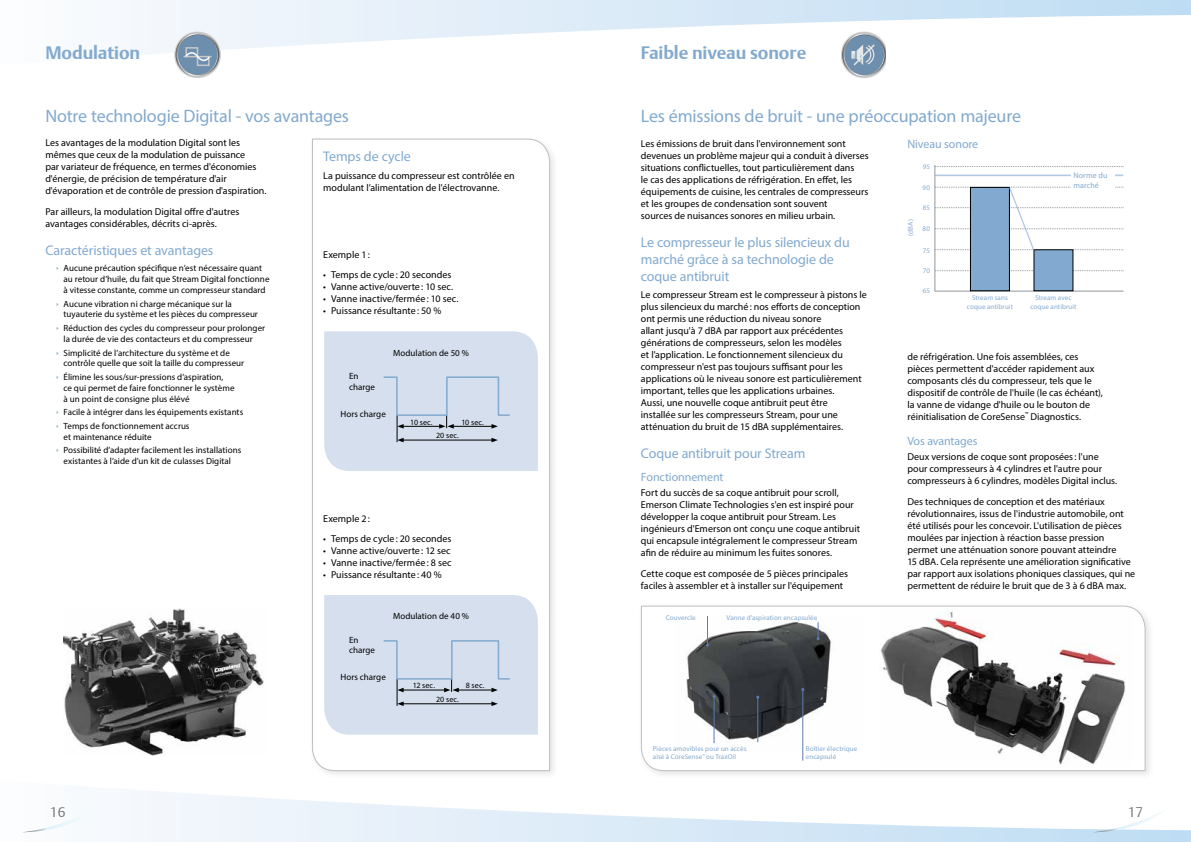
<style>
.page{position:relative;width:1191px;height:842px;background:#fff}
.page>*{position:absolute;margin:0;border:0;box-sizing:border-box;transform-origin:0 0}
.t1{font:18px "Myriad Pro";letter-spacing:-.01em;color:#82a9cf}
.t2{font:700 18px "DTL Argo T";letter-spacing:-.005em;color:#82a9cf}
.t3{font:14px/16.8px "Myriad Pro";letter-spacing:-.01em;color:#82a9cf}
.t4{font:14px "DTL Argo T Light";color:#77787b}
.t5{font:12px "Myriad Pro";letter-spacing:-.005em;color:#82a9cf}
.t6{font:10px/12px "Myriad Pro";color:#000}
.t7{font:9px/10.8px "Myriad Pro";letter-spacing:.005em;color:#000}
.t8{font:8px "Myriad Pro";letter-spacing:.01em;color:#000}
.t9{font:8px/9.6px "Myriad Pro";letter-spacing:.01em;color:#82a9cf}
.t10{font:7px/8.4px "Myriad Pro";letter-spacing:.01em;color:#82a9cf}
</style>
<div class="page">
<svg style="left:22px;top:790px;width:1169px;height:52px"></svg>
<svg style="left:130px;top:0;width:1061px;height:66px"></svg>
<svg style="left:22px;top:806px;width:78px;height:26px"></svg>
<svg style="left:1093px;top:806px;width:78px;height:26px"></svg>
<div style="left:309px;top:136px;width:250px;height:644px;background:#000;opacity:.1"></div>
<svg style="left:311px;top:138px;width:239px;height:634px"></svg>
<div style="left:638px;top:603px;width:516px;height:177px;background:#f7f7f7"></div>
<svg style="left:641px;top:605px;width:505px;height:167px"></svg>
<img style="left:675px;top:615px;width:187px;height:135px">
<svg style="left:841px;top:32px;width:44px;height:46px"></svg>
<img style="left:879px;top:609px;width:253px;height:157px">
<svg style="left:706px;top:616px;width:3px;height:31px"></svg>
<hr style="left:713px;top:696px;width:1px;height:47px;background:#5b7bae">
<hr style="left:757px;top:697px;width:1px;height:45px;background:#5b7bae">
<hr style="left:802px;top:689px;width:1px;height:72px;background:#5b7bae">
<svg style="left:816px;top:622px;width:3px;height:18px"></svg>
<svg style="left:175px;top:33px;width:45px;height:44px"></svg>
<svg style="left:176px;top:33px;width:43px;height:43px"></svg>
<svg style="left:177px;top:34px;width:41px;height:41px"></svg>
<div style="left:178px;top:35px;width:39px;height:40px;background:#6d8ead;border-radius:50%"></div>
<svg style="left:184px;top:47px;width:27px;height:19px"></svg>
<hr style="left:934px;top:165px;width:1px;height:126px;background:#939598">
<svg style="left:935px;top:166px;width:188px;height:1px"></svg>
<svg style="left:935px;top:270px;width:188px;height:1px"></svg>
<hr style="left:935px;top:291px;width:188px;height:1px;background:#939598">
<div style="left:970px;top:187px;width:39px;height:104px;background:#82a9cf"></div>
<div style="left:970px;top:187px;width:39px;height:104px;border:1px solid #000"></div>
<div style="left:1034px;top:250px;width:39px;height:41px;background:#82a9cf"></div>
<div style="left:1033px;top:250px;width:40px;height:41px;border:1px solid #000"></div>
<svg style="left:934px;top:174px;width:189px;height:2px"></svg>
<svg style="left:935px;top:186px;width:188px;height:66px"></svg>
<div style="left:1070px;top:169px;width:44px;height:22px;background:#fff"></div>
<img style="left:63px;top:609px;width:201px;height:146px">
<div style="left:324px;top:331px;width:214px;height:140px;background:#d5dfed"></div>
<div style="left:324px;top:595px;width:214px;height:140px;background:#d5dfed"></div>
<h1 class="t2" style="left:45px;top:42px;width:96px">Modulation</h1>
<h1 class="t1" style="left:45px;top:105px;width:305px">Notre technologie Digital - vos avantages</h1>
<p class="t6" style="left:45px;top:137px;width:223px">Les avantages de la modulation Digital sont les mêmes que ceux de la modulation de puissance<br>par variateur de fréquence, en termes d'économies d'énergie, de précision de température d'air d'évaporation et de contrôle de pression d'aspiration.</p>
<p class="t6" style="left:45px;top:205px;width:195px">Par ailleurs, la modulation Digital offre d'autres avantages considérables, décrits ci-après.</p>
<h2 class="t3" style="left:45px;top:242px;width:170px">Caractéristiques et avantages</h2>
<p class="t7" style="left:64px;top:263px;width:207px">Aucune précaution spécifique n’est nécessaire quant au retour d’huile, du fait que Stream Digital fonctionne à vitesse constante, comme un compresseur standard</p>
<p class="t7" style="left:64px;top:298px;width:196px">Aucune vibration ni charge mécanique sur la tuyauterie du système et les pièces du compresseur</p>
<p class="t7" style="left:64px;top:323px;width:203px">Réduction des cycles du compresseur pour prolonger la durée de vie des contacteurs et du compresseur</p>
<p class="t7" style="left:64px;top:347px;width:182px">Simplicité de l’architecture du système et de contrôle quelle que soit la taille du compresseur</p>
<p class="t7" style="left:64px;top:371px;width:172px">Élimine les sous/sur-pressions d’aspiration,<br>ce qui permet de faire fonctionner le système à un point de consigne plus élévé</p>
<p class="t7" style="left:64px;top:405px;width:181px;line-height:13.6px">Facile à intégrer dans les équipements existants<br>Temps de fonctionnement accrus</p>
<p class="t7" style="left:64px;top:430px;width:179px;line-height:13.6px">et maintenance réduite<br>Possibilité d’adapter facilement les installations</p>
<p class="t7" style="left:64px;top:455px;width:169px">existantes à l’aide d’un kit de culasses Digital</p>
<h2 class="t3" style="left:323px;top:148px;width:89px">Temps de cycle</h2>
<p class="t6" style="left:323px;top:169px;width:193px">La puissance du compresseur est contrôlée en modulant l’alimentation de l'électrovanne.</p>
<p class="t6" style="left:323px;top:248px;width:48px">Exemple 1:</p>
<p class="t6" style="left:323px;top:269px;width:130px">• Temps de cycle : 20 secondes</p>
<p class="t6" style="left:323px;top:281px;width:131px">• Vanne active/ouverte : 10 sec.</p>
<p class="t6" style="left:323px;top:293px;width:137px">• Vanne inactive/fermée: 10 sec.</p>
<p class="t6" style="left:323px;top:305px;width:120px">• Puissance résultante: 50 %</p>
<p class="t7" style="left:393px;top:347px;width:77px">Modulation de 50 %</p>
<p class="t7" style="left:349px;top:370px;width:27px">En charge</p>
<p class="t8" style="left:410px;top:417px;width:24px">10 sec.</p>
<p class="t8" style="left:461px;top:417px;width:24px">10 sec.</p>
<p class="t8" style="left:436px;top:430px;width:24px">20 sec.</p>
<p class="t7" style="left:340px;top:408px;width:47px">Hors charge</p>
<p class="t6" style="left:323px;top:512px;width:48px">Exemple 2:</p>
<p class="t6" style="left:323px;top:532px;width:130px">• Temps de cycle : 20 secondes</p>
<p class="t6" style="left:323px;top:544px;width:129px">• Vanne active/ouverte : 12 sec</p>
<p class="t6" style="left:323px;top:556px;width:130px">• Vanne inactive/fermée: 8 sec</p>
<p class="t6" style="left:323px;top:568px;width:120px">• Puissance résultante: 40 %</p>
<p class="t7" style="left:349px;top:634px;width:27px">En charge</p>
<p class="t7" style="left:340px;top:672px;width:47px">Hors charge</p>
<p class="t7" style="left:393px;top:611px;width:77px">Modulation de 40 %</p>
<p class="t8" style="left:413px;top:681px;width:24px">12 sec.</p>
<p class="t8" style="left:466px;top:681px;width:20px">8 sec.</p>
<p class="t8" style="left:436px;top:694px;width:24px">20 sec.</p>
<h1 class="t2" style="left:641px;top:42px;width:167px">Faible niveau sonore</h1>
<h1 class="t1" style="left:641px;top:105px;width:382px">Les émissions de bruit - une préoccupation majeure</h1>
<p class="t6" style="left:641px;top:137px;width:229px">Les émissions de bruit dans l'environnement sont devenues un problème majeur qui a conduit à diverses situations conflictuelles, tout particulièrement dans<br>le cas des applications de réfrigération. En effet, les équipements de cuisine, les centrales de compresseurs et les groupes de condensation sont souvent<br>sources de nuisances sonores en milieu urbain.</p>
<h2 class="t3" style="left:641px;top:234px;width:210px">Le compresseur le plus silencieux du marché grâce à sa technologie de coque antibruit</h2>
<p class="t6" style="left:641px;top:289px;width:227px">Le compresseur Stream est le compresseur à pistons le plus silencieux du marché : nos efforts de conception ont permis une réduction du niveau sonore<br>allant jusqu'à 7 dBA par rapport aux précédentes générations de compresseurs, selon les modèles<br>et l'application. Le fonctionnement silencieux du compresseur n'est pas toujours suffisant pour les applications où le niveau sonore est particulièrement important, telles que les applications urbaines.<br>Aussi, une nouvelle coque antibruit peut être<br>installée sur les compresseurs Stream, pour une atténuation du bruit de 15 dBA supplémentaires.</p>
<h2 class="t3" style="left:641px;top:445px;width:166px">Coque antibruit pour Stream</h2>
<p class="t5" style="left:641px;top:470px;width:84px">Fonctionnement</p>
<p class="t6" style="left:641px;top:487px;width:221px">Fort du succès de sa coque antibruit pour scroll, Emerson Climate Technologies s'en est inspiré pour développer la coque antibruit pour Stream. Les ingénieurs d'Emerson ont conçu une coque antibruit qui encapsule intégralement le compresseur Stream afin de réduire au minimum les fuites sonores.</p>
<p class="t6" style="left:641px;top:567px;width:209px">Cette coque est composée de 5 pièces principales faciles à assembler et à installer sur l'équipement</p>
<p class="t5" style="left:907px;top:137px;width:72px">Niveau sonore</p>
<p class="t10" style="left:922px;top:162px;width:9px">95</p>
<p class="t10" style="left:922px;top:183px;width:9px">90</p>
<p class="t10" style="left:922px;top:225px;width:9px">80</p>
<p class="t10" style="left:923px;top:267px;width:9px">70</p>
<p class="t9" style="left:1073px;top:171px;width:36px">Norme du marché</p>
<p class="t10" style="left:922px;top:203px;width:9px">85</p>
<p class="t10" style="left:923px;top:246px;width:9px">75</p>
<p class="t10" style="left:922px;top:286px;width:9px">65</p>
<p class="t10" style="left:906px;top:236px;width:18px;rotate:-90deg">(dBA)</p>
<p class="t10" style="left:967px;top:294px;width:48px;text-align:center">Stream sans coque antibruit</p>
<p class="t10" style="left:1030px;top:294px;width:48px;text-align:center">Stream avec coque antibruit</p>
<p class="t6" style="left:907px;top:350px;width:197px">de réfrigération. Une fois assemblées, ces pièces permettent d'accéder rapidement aux composants clés du compresseur, tels que le dispositif de contrôle de l'huile (le cas échéant), la vanne de vidange d'huile ou le bouton de réinitialisation de CoreSense<sup>™</sup> Diagnostics.</p>
<p class="t5" style="left:907px;top:434px;width:72px">Vos avantages</p>
<p class="t6" style="left:907px;top:451px;width:211px">Deux versions de coque sont proposées: l'une pour compresseurs à 4 cylindres et l'autre pour compresseurs à 6 cylindres, modèles Digital inclus.</p>
<p class="t6" style="left:907px;top:495px;width:229px">Des techniques de conception et des matériaux révolutionnaires, issus de l'industrie automobile, ont été utilisés pour les concevoir. L'utilisation de pièces moulées par injection à réaction basse pression permet une atténuation sonore pouvant atteindre<br>15 dBA. Cela représente une amélioration significative par rapport aux isolations phoniques classiques, qui ne permettent de réduire le bruit que de 3 à 6 dBA max.</p>
<p class="t10" style="left:666px;top:613px;width:31px">Couvercle</p>
<p class="t10" style="left:726px;top:613px;width:92px">Vanne d'aspiration encapsulée</p>
<p class="t10" style="left:653px;top:744px;width:95px">Pièces amovibles pour un accès aisé à CoreSense<sup>™</sup> ou TraxOil</p>
<p class="t10" style="left:805px;top:744px;width:53px">Boîtier électrique encapsulé</p>
<h2 class="t4" style="left:50px;top:803px;width:17px">16</h2>
<h2 class="t4" style="left:1127px;top:803px;width:17px">17</h2>
</div>
